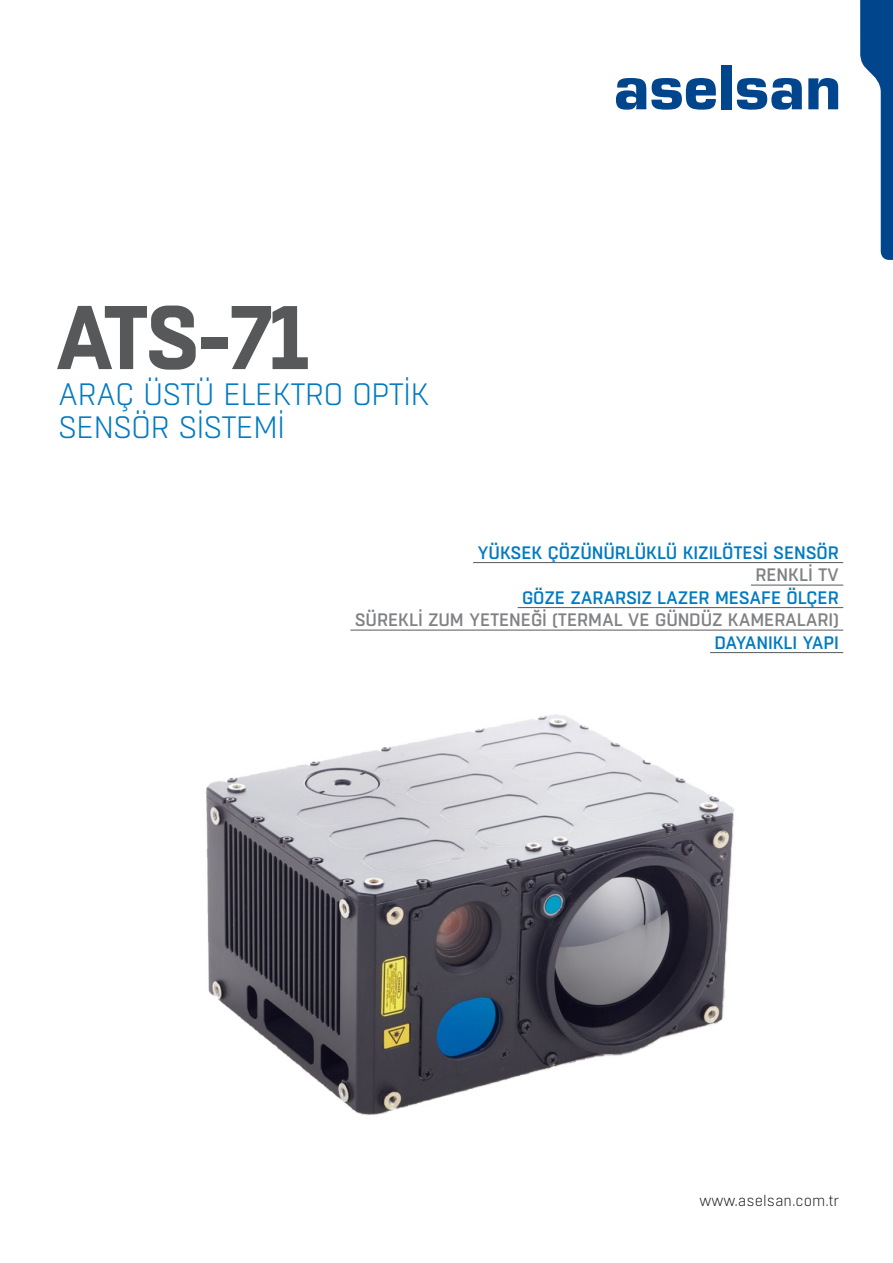
<style>
.page{position:relative;width:893px;height:1263px;background:#fff}
.page>*{position:absolute;margin:0;border:0;box-sizing:border-box;transform-origin:0 0}
.t1{font:700 90px "Boxed";color:#57585a}
.t2{font:300 30.9px "Boxed";letter-spacing:-.03em;color:#007ac2}
.t3{font:500 18px "Boxed";letter-spacing:-.01em;color:#007ac2}
.t4{font:500 18px "Boxed";letter-spacing:-.01em;color:#808285}
.t5{font:300 15px "Boxed";color:#231f20}
</style>
<div class="page">
<svg style="left:616px;top:78px;width:100px;height:32px"></svg>
<div style="left:721px;top:65px;width:10px;height:44px;background:#01468c"></div>
<svg style="left:737px;top:78px;width:65px;height:32px"></svg>
<svg style="left:808px;top:78px;width:30px;height:31px"></svg>
<svg style="left:860px;top:0;width:33px;height:260px"></svg>
<img style="left:206px;top:714px;width:528px;height:401px">
<hr style="left:473px;top:562px;width:370px;height:1px;background:#57585a">
<hr style="left:751px;top:585px;width:92px;height:1px;background:#57585a">
<hr style="left:518px;top:607px;width:325px;height:1px;background:#57585a">
<hr style="left:350px;top:630px;width:493px;height:1px;background:#57585a">
<hr style="left:710px;top:652px;width:133px;height:1px;background:#57585a">
<p class="t1" style="left:55px;top:277px;width:257px">ATS-71</p>
<p class="t2" style="left:58px;top:375px;width:373px">ARAÇ ÜSTÜ ELEKTRO OPTIK</p>
<p class="t2" style="left:58px;top:408px;width:229px">SENSÖR SISTEMI</p>
<p class="t3" style="left:478px;top:541px;width:363px">YÜKSEK ÇÖZÜNÜRLÜKLÜ KIZILÖTESİ SENSÖR</p>
<p class="t4" style="left:755px;top:563px;width:85px">RENKLİ TV</p>
<p class="t3" style="left:522px;top:586px;width:318px">GÖZE ZARARSIZ LAZER MESAFE ÖLÇER</p>
<p class="t4" style="left:355px;top:608px;width:486px">SÜREKLİ ZUM YETENEĞİ (TERMAL VE GÜNDÜZ KAMERALARI)</p>
<p class="t3" style="left:714px;top:631px;width:126px">DAYANIKLI YAPI</p>
<p class="t5" style="left:700px;top:1191px;width:141px">www.aselsan.com.tr</p>
</div>
